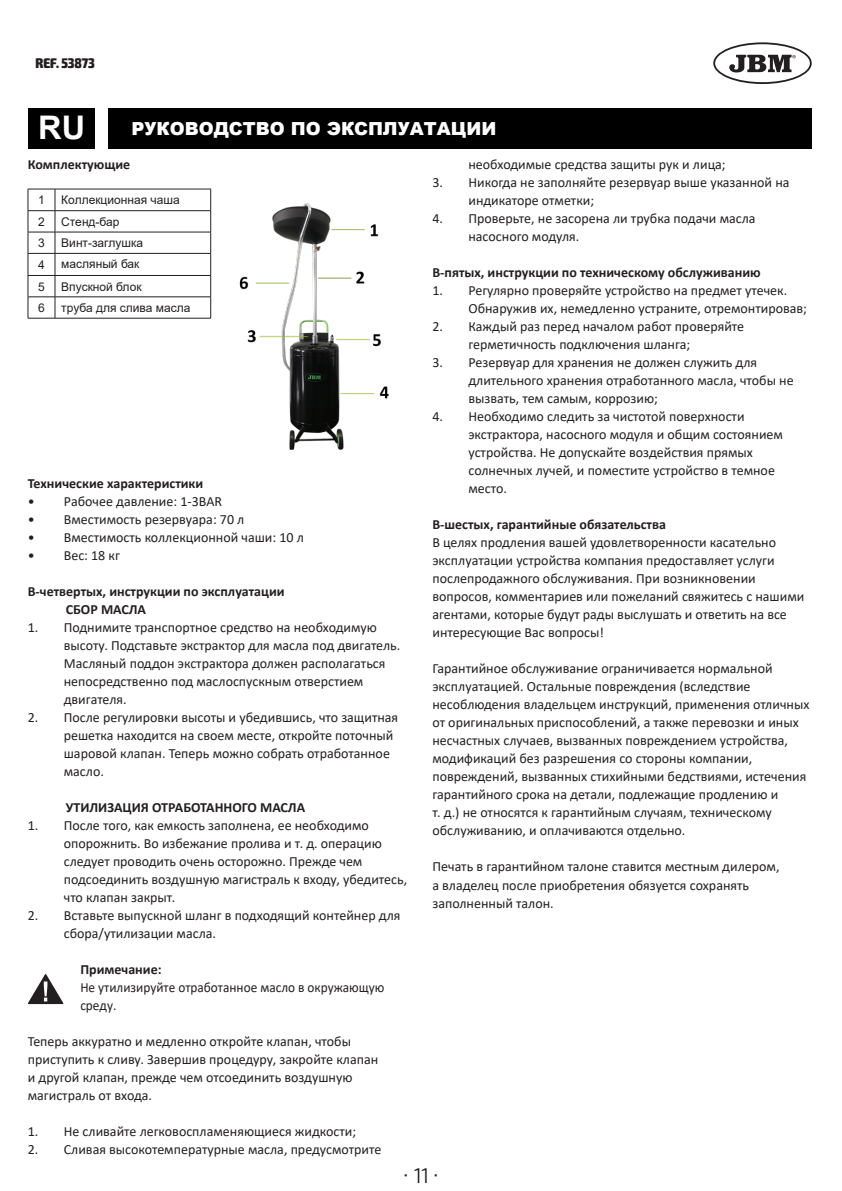
<style>
.page{position:relative;width:842px;height:1191px;background:#fff}
.page>*{position:absolute;margin:0;border:0;box-sizing:border-box;transform-origin:0 0}
.t1{font:700 32.6px "Arial";color:#fff}
.t2{font:20px "Exo";color:#231f20}
.t3{font:900 18px "Arial";color:#fff}
.INSTR__CONTINGUT_PAR{font:14px/18px "Calibri";color:#231f20}
.INSTR__CONTINGUT_TÍT{font:700 14px "Calibri";color:#231f20}
.WARNING_contingut{font:14px/18px "Calibri";color:#231f20;scale:.95 1}
.INSTR__CONTINGUT_PAR-2{font:700 14px "Calibri";color:#231f20}
.WARNING_Títol{font:700 14px "Calibri";color:#231f20}
.t4{font:900 condensed 14px "Exo 2";color:#231f20}
.Estilo_de_párrafo_3{font:12px "Arial";color:#231f20}
.Paràgraf{font:12px "Arial";color:#231f20}
</style>
<div class="page">
<div style="left:28px;top:108px;width:66px;height:41px;background:#000"></div>
<div style="left:109px;top:108px;width:703px;height:41px;background:#000"></div>
<hr style="left:55px;top:189px;width:156px;height:1px;background:#231f20">
<hr style="left:55px;top:210px;width:156px;height:1px;background:#231f20">
<hr style="left:55px;top:232px;width:156px;height:1px;background:#231f20">
<hr style="left:55px;top:253px;width:156px;height:1px;background:#231f20">
<hr style="left:55px;top:275px;width:156px;height:1px;background:#231f20">
<hr style="left:55px;top:296px;width:156px;height:1px;background:#231f20">
<svg style="left:210px;top:189px;width:1px;height:129px"></svg>
<svg style="left:28px;top:189px;width:28px;height:130px"></svg>
<hr style="left:55px;top:318px;width:156px;height:1px;background:#231f20">
<svg style="left:28px;top:974px;width:36px;height:30px"></svg>
<img style="left:239px;top:203px;width:150px;height:247px">
<svg style="left:713px;top:42px;width:99px;height:42px"></svg>
<p class="t4" style="left:35px;top:54px;width:61px">REF. 53873</p>
<p class="t1" style="left:38px;top:105px;width:48px">RU</p>
<p class="t3" style="left:132px;top:115px;width:366px">РУКОВОДСТВО ПО ЭКСПЛУАТАЦИИ</p>
<p class="INSTR__CONTINGUT_TÍT" style="left:28px;top:155px;width:104px">Комплектующие</p>
<p class="Paràgraf" style="left:38px;top:192px;width:8px">1</p>
<p class="Estilo_de_párrafo_3" style="left:61px;top:192px;width:120px">Коллекционная чаша</p>
<p class="Paràgraf" style="left:38px;top:213px;width:8px">2</p>
<p class="Estilo_de_párrafo_3" style="left:61px;top:213px;width:60px">Стенд-бар</p>
<p class="Paràgraf" style="left:38px;top:235px;width:8px">3</p>
<p class="Estilo_de_párrafo_3" style="left:61px;top:235px;width:83px">Винт-заглушка</p>
<p class="Paràgraf" style="left:38px;top:256px;width:8px">4</p>
<p class="Estilo_de_párrafo_3" style="left:61px;top:256px;width:80px">масляный бак</p>
<p class="Paràgraf" style="left:38px;top:278px;width:8px">5</p>
<p class="Estilo_de_párrafo_3" style="left:61px;top:278px;width:82px">Впускной блок</p>
<p class="Paràgraf" style="left:38px;top:299px;width:8px">6</p>
<p class="Estilo_de_párrafo_3" style="left:61px;top:299px;width:131px">труба для слива масла</p>
<p class="INSTR__CONTINGUT_PAR" style="left:468px;top:155px;width:259px">необходимые средства защиты рук и лица;</p>
<p class="INSTR__CONTINGUT_PAR" style="left:468px;top:173px;width:323px;text-indent:-36px">3. Никогда не заполняйте резервуар выше указанной на индикаторе отметки;</p>
<p class="INSTR__CONTINGUT_PAR" style="left:468px;top:209px;width:289px;text-indent:-36px">4. Проверьте, не засорена ли трубка подачи масла насосного модуля.</p>
<p class="INSTR__CONTINGUT_TÍT" style="left:432px;top:263px;width:330px">В-пятых, инструкции по техническому обслуживанию</p>
<p class="INSTR__CONTINGUT_PAR" style="left:468px;top:281px;width:340px;text-indent:-36px">1. Регулярно проверяйте устройство на предмет утечек.<br>Обнаружив их, немедленно устраните, отремонтировав;</p>
<p class="INSTR__CONTINGUT_PAR" style="left:468px;top:317px;width:277px;text-indent:-36px">2. Каждый раз перед началом работ проверяйте герметичность подключения шланга;</p>
<p class="INSTR__CONTINGUT_PAR" style="left:468px;top:353px;width:327px;text-indent:-36px">3. Резервуар для хранения не должен служить для длительного хранения отработанного масла, чтобы не вызвать, тем самым, коррозию;</p>
<p class="INSTR__CONTINGUT_PAR" style="left:468px;top:407px;width:316px;text-indent:-36px">4. Необходимо следить за чистотой поверхности экстрактора, насосного модуля и общим состоянием устройства. Не допускайте воздействия прямых солнечных лучей, и поместите устройство в темное место.</p>
<p class="INSTR__CONTINGUT_PAR-2" style="left:432px;top:515px;width:235px">В-шестых, гарантийные обязательства</p>
<p class="INSTR__CONTINGUT_PAR" style="left:432px;top:533px;width:373px">В целях продления вашей удовлетворенности касательно эксплуатации устройства компания предоставляет услуги послепродажного обслуживания. При возникновении вопросов, комментариев или пожеланий свяжитесь с нашими агентами, которые будут рады выслушать и ответить на все интересующие Вас вопросы!</p>
<p class="INSTR__CONTINGUT_PAR" style="left:432px;top:659px;width:379px">Гарантийное обслуживание ограничивается нормальной эксплуатацией. Остальные повреждения (вследствие несоблюдения владельцем инструкций, применения отличных от оригинальных приспособлений, а также перевозки и иных несчастных случаев, вызванных повреждением устройства, модификаций без разрешения со стороны компании, повреждений, вызванных стихийными бедствиями, истечения гарантийного срока на детали, подлежащие продлению и<br>т. д.) не относятся к гарантийным случаям, техническому обслуживанию, и оплачиваются отдельно.</p>
<p class="INSTR__CONTINGUT_PAR" style="left:432px;top:857px;width:349px">Печать в гарантийном талоне ставится местным дилером, а владелец после приобретения обязуется сохранять заполненный талон.</p>
<p class="INSTR__CONTINGUT_TÍT" style="left:28px;top:473px;width:177px">Технические характеристики</p>
<p class="INSTR__CONTINGUT_PAR" style="left:28px;top:492px;width:196px">• Рабочее давление: 1-3BAR</p>
<p class="INSTR__CONTINGUT_PAR" style="left:28px;top:510px;width:218px">• Вместимость резервуара: 70 л</p>
<p class="INSTR__CONTINGUT_PAR" style="left:28px;top:528px;width:278px">• Вместимость коллекционной чаши: 10 л</p>
<p class="INSTR__CONTINGUT_PAR" style="left:28px;top:546px;width:94px">• Вес: 18 кг</p>
<p class="INSTR__CONTINGUT_TÍT" style="left:28px;top:581px;width:258px">В-четвертых, инструкции по эксплуатации</p>
<p class="INSTR__CONTINGUT_TÍT" style="left:66px;top:599px;width:82px">СБОР МАСЛА</p>
<p class="INSTR__CONTINGUT_PAR" style="left:64px;top:618px;width:338px;text-indent:-36px">1. Поднимите транспортное средство на необходимую высоту. Подставьте экстрактор для масла под двигатель.<br>Масляный поддон экстрактора должен располагаться непосредственно под маслоспускным отверстием двигателя.</p>
<p class="INSTR__CONTINGUT_PAR" style="left:64px;top:708px;width:336px;text-indent:-36px">2. После регулировки высоты и убедившись, что защитная решетка находится на своем месте, откройте поточный шаровой клапан. Теперь можно собрать отработанное масло.</p>
<p class="INSTR__CONTINGUT_TÍT" style="left:66px;top:797px;width:241px">УТИЛИЗАЦИЯ ОТРАБОТАННОГО МАСЛА</p>
<p class="INSTR__CONTINGUT_PAR" style="left:64px;top:816px;width:345px;text-indent:-36px">1. После того, как емкость заполнена, ее необходимо опорожнить. Во избежание пролива и т. д. операцию следует проводить очень осторожно. Прежде чем подсоединить воздушную магистраль к входу, убедитесь, что клапан закрыт.</p>
<p class="INSTR__CONTINGUT_PAR" style="left:64px;top:906px;width:338px;text-indent:-36px">2. Вставьте выпускной шланг в подходящий контейнер для сбора/утилизации масла.</p>
<p class="WARNING_Títol" style="left:80px;top:959px;width:83px">Примечание:</p>
<p class="WARNING_contingut" style="left:80px;top:978px;width:322px">Не утилизируйте отработанное масло в окружающую среду.</p>
<p class="INSTR__CONTINGUT_PAR" style="left:28px;top:1032px;width:352px">Теперь аккуратно и медленно откройте клапан, чтобы приступить к сливу. Завершив процедуру, закройте клапан и другой клапан, прежде чем отсоединить воздушную магистраль от входа.</p>
<p class="INSTR__CONTINGUT_PAR" style="left:28px;top:1122px;width:330px">1. Не сливайте легковоспламеняющиеся жидкости;</p>
<p class="INSTR__CONTINGUT_PAR" style="left:28px;top:1140px;width:355px">2. Сливая высокотемпературные масла, предусмотрите</p>
<h2 class="t2" style="left:403px;top:1162px;width:37px">· 11 ·</h2>
</div>
